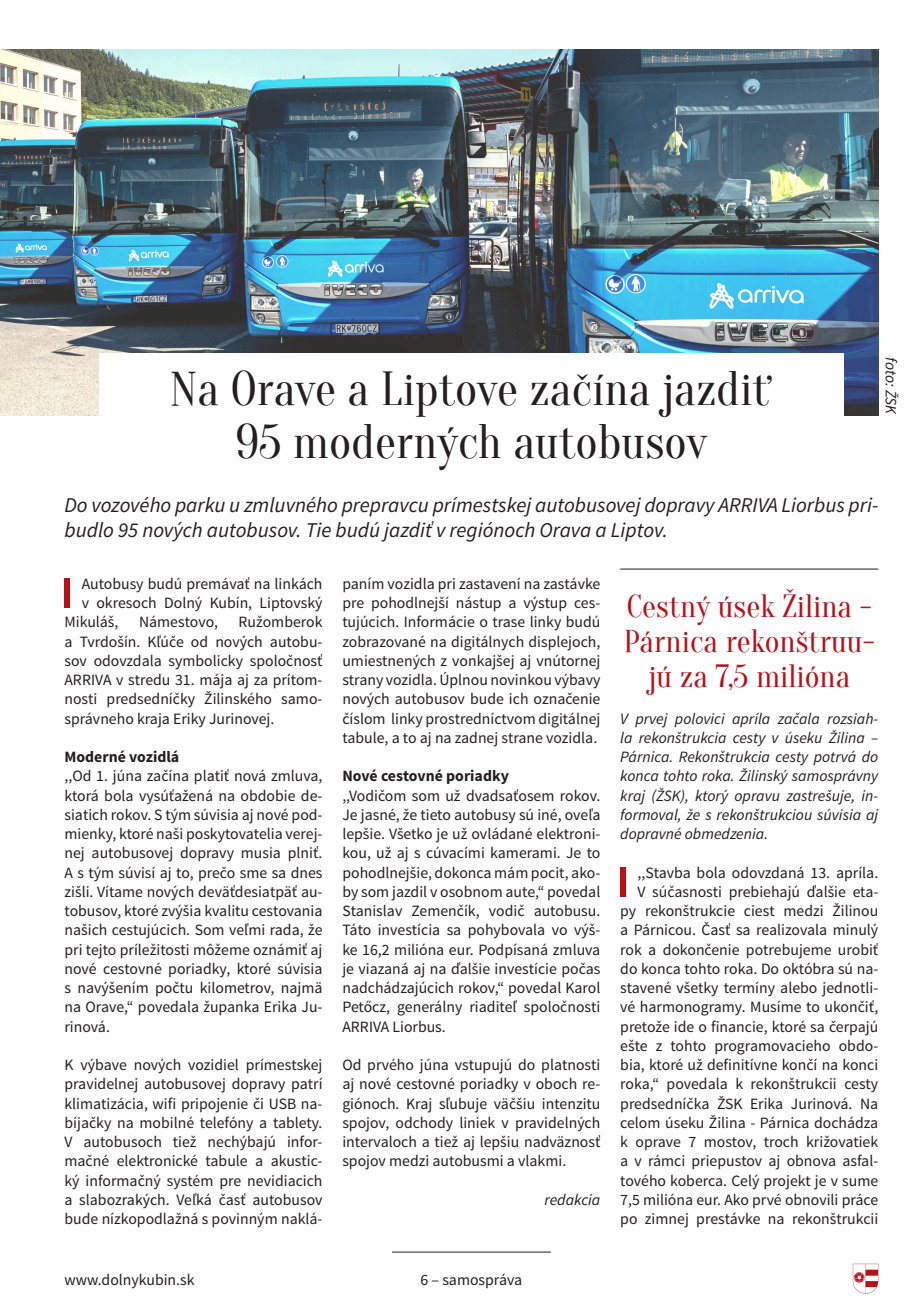
<style>
.page{position:relative;width:918px;height:1305px;background:#fff}
.page>*{position:absolute;margin:0;border:0;box-sizing:border-box;transform-origin:0 0}
.veľký_nadpis__bttm{font:47.25px/52.5px "Oranienbaum";color:#231f20;text-align:center}
.prvý_odstavec_s_inic{font:45.5px "Source Sans Pro";color:#bb1018;scale:1.4 1}
.malý_nadpis__červený{font:31.5px/35px "Oranienbaum";color:#bb1018;text-align:center}
.veľký_perex{font:italic 21px/24.5px "Source Sans Pro";color:#231f20}
.prvý_odstavec_s_inic-2{font:15.75px/19.2px "Source Sans Pro";color:#231f20;text-align:justify}
.malý_perex{font:italic 15.75px/19.2px "Source Sans Pro";color:#231f20;text-align:justify}
.podnadpis{font:700 15.75px "Source Sans Pro";color:#231f20}
.meno_autora__pokrač{font:italic 15.75px "Source Sans Pro";color:#231f20}
.foto_a_popis_foto{font:italic 15.75px "Source Sans Pro";color:#231f20}
</style>
<div class="page">
<hr style="left:392px;top:1251px;width:159px;height:1px;background:#231f20">
<svg style="left:853px;top:1263px;width:25px;height:30px"></svg>
<img style="left:0;top:50px;width:878px;height:365px">
<div style="left:99px;top:353px;width:744px;height:127px;background:#fff"></div>
<hr style="left:620px;top:568px;width:258px;height:1px;background:#231f20">
<p class="veľký_nadpis__bttm" style="left:170px;top:364px;width:604px">Na Orave a Liptove začína jazdiť<br>95 moderných autobusov</p>
<p class="foto_a_popis_foto" style="left:900px;top:357px;width:59px;rotate:90deg">foto: ŽSK</p>
<p class="veľký_perex" style="left:64px;top:493px;width:815px">Do vozového parku u zmluvného prepravcu prímestskej autobusovej dopravy ARRIVA Liorbus pri&shy;budlo 95 nových autobusov. Tie budú jazdiť v regiónoch Orava a Liptov.</p>
<p class="prvý_odstavec_s_inic" style="left:59px;top:565px;width:13px">I</p>
<p class="prvý_odstavec_s_inic-2" style="left:82px;top:574px;width:242px">Autobusy budú premávať na linkách</p>
<p class="prvý_odstavec_s_inic-2" style="left:82px;top:593px;width:242px">v okresoch Dolný Kubín, Liptovský</p>
<p class="prvý_odstavec_s_inic-2" style="left:64px;top:613px;width:55px">Mikuláš,</p>
<p class="prvý_odstavec_s_inic-2" style="left:139px;top:613px;width:80px">Námestovo,</p>
<p class="prvý_odstavec_s_inic-2" style="left:64px;top:613px;width:259px;text-indent:174px">Ružomberok a Tvrdošín. Kľúče od nových autobu&shy;sov odovzdala symbolicky spoločnosť ARRIVA v stredu 31. mája aj za prítom&shy;nosti predsedníčky Žilinského samo&shy;správneho kraja Eriky Jurinovej.</p>
<p class="podnadpis" style="left:64px;top:747px;width:116px">Moderné vozidlá</p>
<p class="prvý_odstavec_s_inic-2" style="left:64px;top:767px;width:259px">,,Od 1. júna začína platiť nová zmluva, ktorá bola vysúťažená na obdobie de&shy;siatich rokov. S tým súvisia aj nové pod&shy;mienky, ktoré naši poskytovatelia verej&shy;nej autobusovej dopravy musia plniť.<br>A s tým súvisí aj to, prečo sme sa dnes zišli. Vítame nových deväťdesiatpäť au&shy;tobusov, ktoré zvýšia kvalitu cestovania našich cestujúcich. Som veľmi rada, že pri tejto príležitosti môžeme oznámiť aj nové cestovné poriadky, ktoré súvisia s navýšením počtu kilometrov, najmä na Orave,“ povedala županka Erika Ju&shy;rinová.</p>
<p class="prvý_odstavec_s_inic-2" style="left:64px;top:1055px;width:259px">K výbave nových vozidiel prímestskej pravidelnej autobusovej dopravy patrí klimatizácia, wifi pripojenie či USB na&shy;bíjačky na mobilné telefóny a tablety.<br>V autobusoch tiež nechýbajú infor&shy;mačné elektronické tabule a akustic&shy;ký informačný systém pre nevidiacich a slabozrakých. Veľká časť autobusov bude nízkopodlažná s povinným naklá-</p>
<p class="prvý_odstavec_s_inic-2" style="left:342px;top:574px;width:259px">paním vozidla pri zastavení na zastávke pre pohodlnejší nástup a výstup ces&shy;tujúcich. Informácie o trase linky budú zobrazované na digitálnych displejoch, umiestnených z vonkajšej aj vnútornej strany vozidla. Úplnou novinkou výbavy nových autobusov bude ich označenie číslom linky prostredníctvom digitálnej tabule, a to aj na zadnej strane vozidla.</p>
<p class="podnadpis" style="left:342px;top:766px;width:168px">Nové cestovné poriadky</p>
<p class="prvý_odstavec_s_inic-2" style="left:342px;top:786px;width:259px">,,Vodičom som už dvadsaťosem rokov.<br>Je jasné, že tieto autobusy sú iné, oveľa lepšie. Všetko je už ovládané elektroni&shy;kou, už aj s cúvacími kamerami. Je to pohodlnejšie, dokonca mám pocit, ako&shy;by som jazdil v osobnom aute,“ povedal Stanislav Zemenčík, vodič autobusu.<br>Táto investícia sa pohybovala vo výš&shy;ke 16,2 milióna eur. Podpísaná zmluva je viazaná aj na ďalšie investície počas nadchádzajúcich rokov,“ povedal Karol Petőcz, generálny riaditeľ spoločnosti ARRIVA Liorbus.</p>
<p class="prvý_odstavec_s_inic-2" style="left:342px;top:1055px;width:259px">Od prvého júna vstupujú do platnosti aj nové cestovné poriadky v oboch re&shy;giónoch. Kraj sľubuje väčšiu intenzitu spojov, odchody liniek v pravidelných intervaloch a tiež aj lepšiu nadväznosť spojov medzi autobusmi a vlakmi.</p>
<p class="meno_autora__pokrač" style="left:544px;top:1190px;width:57px">redakcia</p>
<p class="prvý_odstavec_s_inic-2" style="left:64px;top:1270px;width:132px">www.dolnykubin.sk</p>
<p class="prvý_odstavec_s_inic-2" style="left:420px;top:1270px;width:103px">6 – samospráva</p>
<p class="malý_nadpis__červený" style="left:624px;top:589px;width:253px">Cestný úsek Žilina -<br>Párnica rekonštruu&shy;jú za 7,5 milióna</p>
<p class="malý_perex" style="left:620px;top:709px;width:259px">V prvej polovici apríla začala rozsiah&shy;la rekonštrukcia cesty v úseku Žilina – Párnica. Rekonštrukcia cesty potrvá do konca tohto roka. Žilinský samosprávny kraj (ŽSK), ktorý opravu zastrešuje, in&shy;formoval, že s rekonštrukciou súvisia aj dopravné obmedzenia.</p>
<p class="prvý_odstavec_s_inic" style="left:615px;top:853px;width:13px">I</p>
<p class="prvý_odstavec_s_inic-2" style="left:620px;top:863px;width:259px;text-align:right">,,Stavba bola odovzdaná 13. apríla.<br>V súčasnosti prebiehajú ďalšie eta&shy;py rekonštrukcie ciest medzi Žilinou a Párnicou. Časť sa realizovala minulý rok a dokončenie potrebujeme urobiť do konca tohto roka. Do októbra sú na&shy;stavené všetky termíny alebo jednotli&shy;vé harmonogramy. Musíme to ukončiť, pretože ide o financie, ktoré sa čerpajú ešte z tohto programovacieho obdo&shy;bia, ktoré už definitívne končí na konci roka,“ povedala k rekonštrukcii cesty predsedníčka ŽSK Erika Jurinová. Na celom úseku Žilina - Párnica dochádza k oprave 7 mostov, troch križovatiek a v rámci priepustov aj obnova asfal&shy;tového koberca. Celý projekt je v sume 7,5 milióna eur. Ako prvé obnovili práce po zimnej prestávke na rekonštrukcii</p>
</div>
